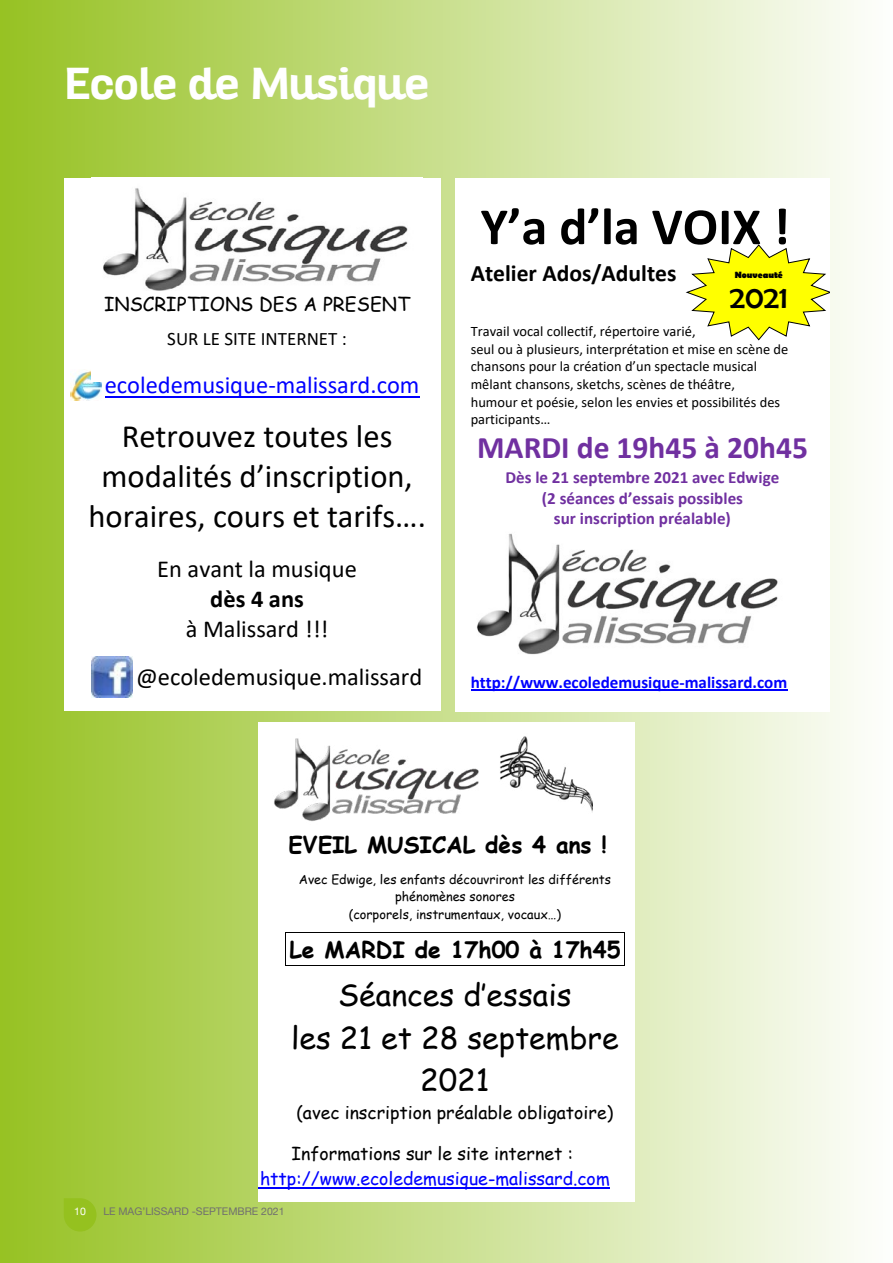
<style>
.page{position:relative;width:893px;height:1263px;background:#fff}
.page>*{position:absolute;margin:0;border:0;box-sizing:border-box;transform-origin:0 0}
.t1{font:700 52.5px "Calibri";color:#000}
.t2{font:700 43.5px "Altair";color:#fff}
.t3{font:32.55px/39.8px "Calibri";color:#000;text-align:center}
.t4{font:700 31.5px "Calibri";color:#7030a0}
.t5{font:31.5px "Berlin Sans FB";color:#000}
.t6{font:30.3px/42.3px "Comic Sans MS";color:#000;text-align:center}
.t7{font:24.45px/48.2px "Calibri";color:#000}
.t8{font:24.45px "Calibri";color:#00f}
.t9{font:700 24.45px "Calibri";color:#000}
.t10{font:700 23.55px "Calibri";color:#000}
.t11{font:700 22.8px "Comic Sans MS";color:#000}
.t12{font:19.05px "Comic Sans MS";color:#000}
.t13{font:19.05px "Calibri";color:#000}
.t14{font:17.7px "Comic Sans MS";color:#000}
.t15{font:17.7px "Comic Sans MS";color:#00f}
.t16{font:700 17.1px/20.9px "Calibri";color:#7030a0;text-align:center}
.t17{font:700 17.1px "Calibri";color:#00f}
.t18{font:14.4px/17.5px "Calibri";color:#000}
.t19{font:12.6px/17.5px "Comic Sans MS";color:#000;text-align:center}
.t20{font:10.5px "Helvetica Neue";color:#706f6f}
.t21{font:10.5px "Helvetica Neue";color:#fff}
.t22{font:700 9.15px "Berlin Sans FB";color:#000}
</style>
<div class="page">
<div style="left:0;top:0;width:893px;height:1263px;background:linear-gradient(to right,#97c224,#fefefd)"></div>
<svg style="left:64px;top:1198px;width:33px;height:33px"></svg>
<div style="left:64px;top:178px;width:376px;height:532px;background:#fff"></div>
<img style="left:71px;top:370px;width:30px;height:30px">
<img style="left:91px;top:188px;width:317px;height:194px">
<img style="left:91px;top:656px;width:42px;height:41px">
<hr style="left:105px;top:396px;width:314px;height:1px;background:#00f">
<div style="left:455px;top:178px;width:375px;height:533px;background:#fff"></div>
<img style="left:477px;top:533px;width:301px;height:122px">
<hr style="left:471px;top:689px;width:316px;height:2px;background:#00f">
<svg style="left:686px;top:244px;width:144px;height:96px"></svg>
<div style="left:258px;top:722px;width:377px;height:480px;background:#fff"></div>
<hr style="left:285px;top:932px;width:339px;height:1px;background:#000">
<hr style="left:285px;top:966px;width:339px;height:1px;background:#000">
<hr style="left:285px;top:933px;width:1px;height:33px;background:#000">
<hr style="left:624px;top:933px;width:1px;height:33px;background:#000">
<hr style="left:258px;top:1187px;width:352px;height:1px;background:#00f">
<img style="left:274px;top:738px;width:205px;height:83px">
<img style="left:500px;top:736px;width:92px;height:75px">
<h2 class="t2" style="left:64px;top:56px;width:367px">Ecole de Musique</h2>
<h3 class="t12" style="left:104px;top:290px;width:307px">INSCRIPTIONS DES A PRESENT</h3>
<h3 class="t13" style="left:167px;top:326px;width:181px">SUR LE SITE INTERNET :</h3>
<h3 class="t8" style="left:105px;top:368px;width:316px">ecoledemusique-malissard.com</h3>
<h3 class="t3" style="left:88px;top:416px;width:339px">Retrouvez toutes les modalités d’inscription, horaires, cours et tarifs….</h3>
<h3 class="t7" style="left:157px;top:544px;width:201px">En avant la musique</h3>
<h3 class="t9" style="left:210px;top:582px;width:95px">dès 4 ans</h3>
<h3 class="t7" style="left:136px;top:604px;width:288px;text-indent:50px">à Malissard !!! @ecoledemusique.malissard</h3>
<h1 class="t1" style="left:481px;top:189px;width:311px">Y’a d’la VOIX !</h1>
<h3 class="t10" style="left:471px;top:256px;width:207px">Atelier Ados/Adultes</h3>
<p class="t22" style="left:735px;top:270px;width:50px">Nouveauté</p>
<h3 class="t5" style="left:730px;top:280px;width:60px">2021</h3>
<p class="t18" style="left:471px;top:322px;width:319px">Travail vocal collectif, répertoire varié,<br>seul ou à plusieurs, interprétation et mise en scène de chansons pour la création d’un spectacle musical mêlant chansons, sketchs, scènes de théâtre,<br>humour et poésie, selon les envies et possibilités des participants…</p>
<h3 class="t4" style="left:477px;top:425px;width:332px">MARDI de 19h45 à 20h45</h3>
<p class="t16" style="left:505px;top:466px;width:275px">Dès le 21 septembre 2021 avec Edwige (2 séances d’essais possibles<br>sur inscription préalable)</p>
<p class="t17" style="left:471px;top:670px;width:318px">http://www.ecoledemusique-malissard.com</p>
<h3 class="t11" style="left:288px;top:827px;width:320px">EVEIL MUSICAL dès 4 ans !</h3>
<p class="t19" style="left:299px;top:870px;width:314px">Avec Edwige, les enfants découvriront les différents phénomènes sonores<br>(corporels, instrumentaux, vocaux…)</p>
<h3 class="t11" style="left:289px;top:933px;width:333px">Le MARDI de 17h00 à 17h45</h3>
<h3 class="t6" style="left:291px;top:973px;width:329px">Séances d’essais<br>les 21 et 28 septembre<br>2021</h3>
<p class="t14" style="left:296px;top:1100px;width:318px">(avec inscription préalable obligatoire)</p>
<p class="t14" style="left:292px;top:1140px;width:283px">Informations sur le site internet :</p>
<p class="t15" style="left:260px;top:1165px;width:351px">http://www.ecoledemusique-malissard.com</p>
<p class="t21" style="left:74px;top:1204px;width:13px">10</p>
<p class="t20" style="left:103px;top:1204px;width:183px">LE MAG’LISSARD -SEPTEMBRE 2021</p>
</div>
